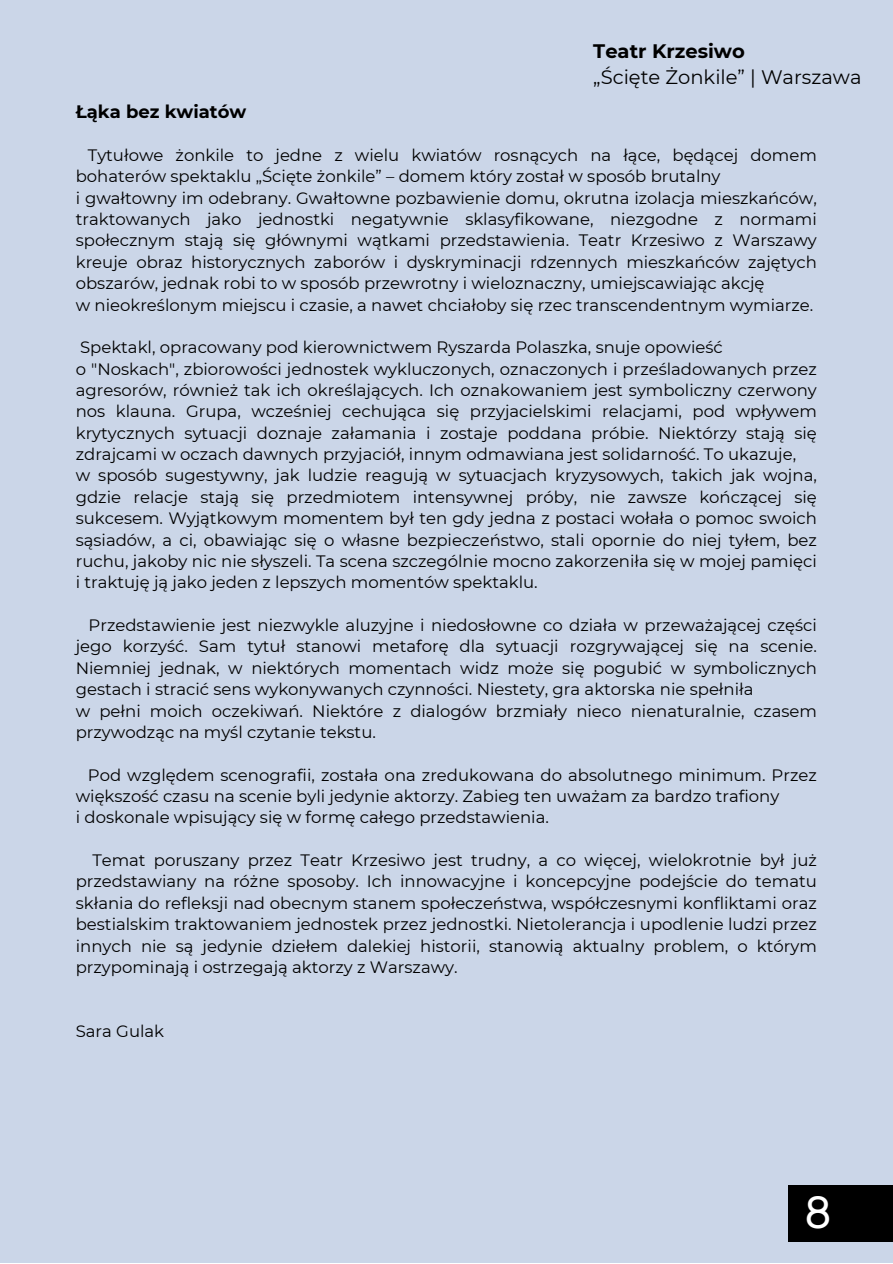
<style>
.page{position:relative;width:893px;height:1264px;background:#fff}
.page>*{position:absolute;margin:0;border:0;box-sizing:border-box;transform-origin:0 0}
.t1{font:47.25px "Mont";color:#fff}
.t2{font:19.5px "Montserrat";color:#000}
.t3{font:700 19.5px "Montserrat";color:#000}
.t4{font:700 18px "Montserrat";color:#000}
.t5{font:16.5px/21.3px "Montserrat";color:#000;text-align:justify}
</style>
<div class="page">
<div style="left:0;top:0;width:892px;height:1262px;background:#cbd6e8"></div>
<div style="left:788px;top:1185px;width:104px;height:56px;background:#000"></div>
<p class="t3" style="left:593px;top:39px;width:153px">Teatr Krzesiwo</p>
<p class="t2" style="left:593px;top:65px;width:270px">„Ścięte Żonkile” | Warszawa</p>
<p class="t4" style="left:76px;top:101px;width:172px">Łąka bez kwiatów</p>
<p class="t5" style="left:76px;top:144px;width:742px;text-indent:12px">Tytułowe żonkile to jedne z wielu kwiatów rosnących na łące, będącej domem bohaterów spektaklu „Ścięte żonkile” – domem który został w sposób brutalny</p>
<p class="t5" style="left:76px;top:187px;width:742px">i gwałtowny im odebrany. Gwałtowne pozbawienie domu, okrutna izolacja mieszkańców, traktowanych jako jednostki negatywnie sklasyfikowane, niezgodne z normami społecznym stają się głównymi wątkami przedstawienia. Teatr Krzesiwo z Warszawy kreuje obraz historycznych zaborów i dyskryminacji rdzennych mieszkańców zajętych obszarów, jednak robi to w sposób przewrotny i wieloznaczny, umiejscawiając akcję</p>
<p class="t5" style="left:76px;top:294px;width:739px">w nieokreślonym miejscu i czasie, a nawet chciałoby się rzec transcendentnym wymiarze.</p>
<p class="t5" style="left:80px;top:337px;width:644px">Spektakl, opracowany pod kierownictwem Ryszarda Polaszka, snuje opowieść</p>
<p class="t5" style="left:76px;top:358px;width:742px">o "Noskach", zbiorowości jednostek wykluczonych, oznaczonych i prześladowanych przez agresorów, również tak ich określających. Ich oznakowaniem jest symboliczny czerwony nos klauna. Grupa, wcześniej cechująca się przyjacielskimi relacjami, pod wpływem krytycznych sytuacji doznaje załamania i zostaje poddana próbie. Niektórzy stają się zdrajcami w oczach dawnych przyjaciół, innym odmawiana jest solidarność. To ukazuje,</p>
<p class="t5" style="left:76px;top:465px;width:742px">w sposób sugestywny, jak ludzie reagują w sytuacjach kryzysowych, takich jak wojna, gdzie relacje stają się przedmiotem intensywnej próby, nie zawsze kończącej się sukcesem. Wyjątkowym momentem był ten gdy jedna z postaci wołała o pomoc swoich sąsiadów, a ci, obawiając się o własne bezpieczeństwo, stali opornie do niej tyłem, bez ruchu, jakoby nic nie słyszeli. Ta scena szczególnie mocno zakorzeniła się w mojej pamięci i traktuję ją jako jeden z lepszych momentów spektaklu.</p>
<p class="t5" style="left:76px;top:614px;width:742px;text-indent:13px">Przedstawienie jest niezwykle aluzyjne i niedosłowne co działa w przeważającej części jego korzyść. Sam tytuł stanowi metaforę dla sytuacji rozgrywającej się na scenie.<br>Niemniej jednak, w niektórych momentach widz może się pogubić w symbolicznych gestach i stracić sens wykonywanych czynności. Niestety, gra aktorska nie spełniła</p>
<p class="t5" style="left:76px;top:700px;width:742px">w pełni moich oczekiwań. Niektóre z dialogów brzmiały nieco nienaturalnie, czasem przywodząc na myśl czytanie tekstu.</p>
<p class="t5" style="left:76px;top:764px;width:742px;text-indent:12px">Pod względem scenografii, została ona zredukowana do absolutnego minimum. Przez większość czasu na scenie byli jedynie aktorzy. Zabieg ten uważam za bardzo trafiony</p>
<p class="t5" style="left:76px;top:806px;width:474px">i doskonale wpisujący się w formę całego przedstawienia.</p>
<p class="t5" style="left:76px;top:849px;width:742px;text-indent:17px">Temat poruszany przez Teatr Krzesiwo jest trudny, a co więcej, wielokrotnie był już przedstawiany na różne sposoby. Ich innowacyjne i koncepcyjne podejście do tematu skłania do refleksji nad obecnym stanem społeczeństwa, współczesnymi konfliktami oraz bestialskim traktowaniem jednostek przez jednostki. Nietolerancja i upodlenie ludzi przez innych nie są jedynie dziełem dalekiej historii, stanowią aktualny problem, o którym przypominają i ostrzegają aktorzy z Warszawy.</p>
<p class="t5" style="left:76px;top:1020px;width:90px">Sara Gulak</p>
<p class="t1" style="left:804px;top:1193px;width:29px">8</p>
</div>
